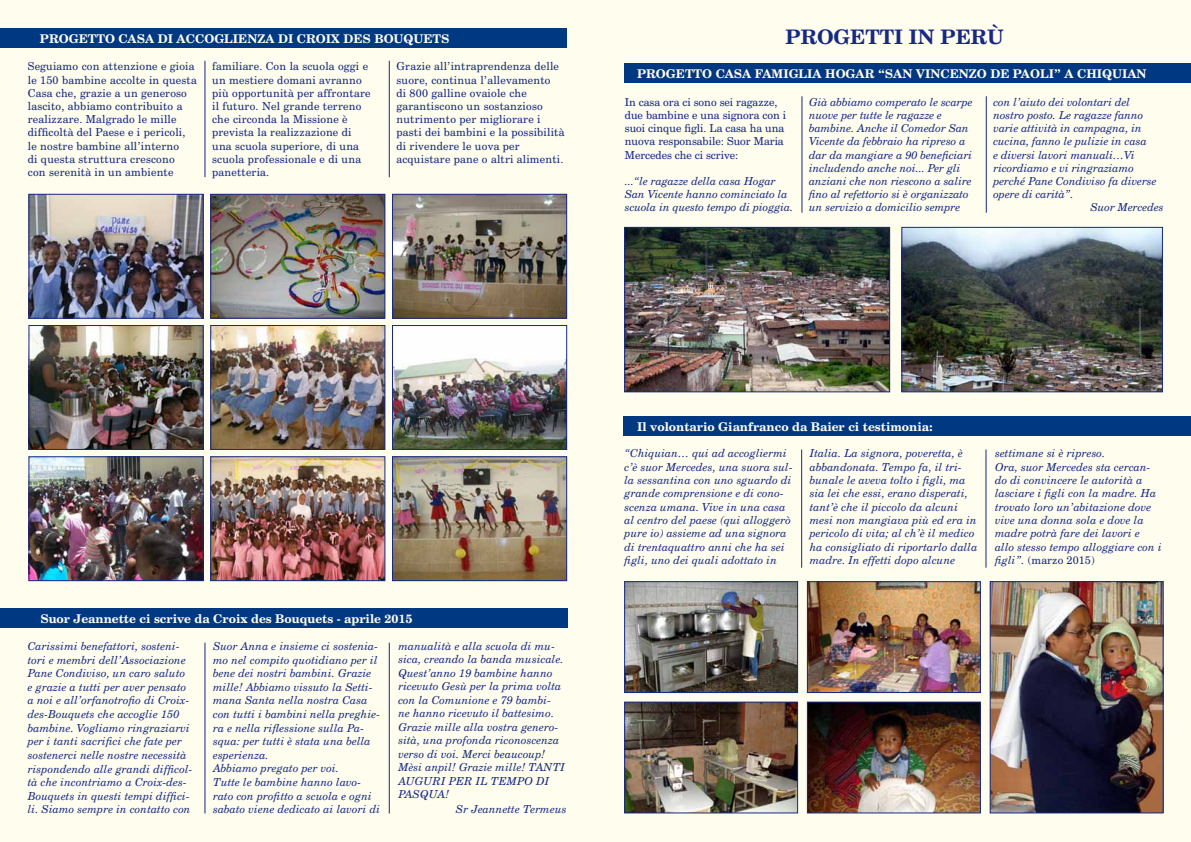
<style>
.page{position:relative;width:1191px;height:842px;background:#fffdee}
.page>*{position:absolute;margin:0;border:0;box-sizing:border-box;transform-origin:0 0}
.t1{font:700 20px "Century Schoolbook BT";color:#162983}
.t2{font:700 12px "Century Schoolbook BT";color:#fffdee}
.t3{font:italic 11px/13.6px "Century Schoolbook BT";letter-spacing:.01em;color:#162983}
.t4{font:11px/13.2px "Century Schoolbook BT";letter-spacing:.02em;color:#162983}
.t5{font:11px/13.2px "Century Schoolbook BT";color:#162983}
.s1{font-style:normal}
</style>
<div class="page">
<div style="left:624px;top:63px;width:567px;height:20px;background:#003882"></div>
<img style="left:626px;top:229px;width:262px;height:161px">
<div style="left:624px;top:227px;width:266px;height:165px;border:1px solid #162983"></div>
<img style="left:626px;top:583px;width:170px;height:108px">
<div style="left:624px;top:581px;width:174px;height:112px;border:1px solid #162983"></div>
<img style="left:809px;top:583px;width:170px;height:108px">
<div style="left:807px;top:581px;width:174px;height:112px;border:1px solid #162983"></div>
<img style="left:626px;top:704px;width:170px;height:107px">
<div style="left:624px;top:702px;width:174px;height:111px;border:1px solid #162983"></div>
<img style="left:809px;top:704px;width:170px;height:107px">
<div style="left:807px;top:702px;width:174px;height:111px;border:1px solid #162983"></div>
<img style="left:991px;top:583px;width:170px;height:228px">
<div style="left:989px;top:581px;width:174px;height:232px;border:1px solid #162983"></div>
<img style="left:903px;top:229px;width:257px;height:161px">
<div style="left:901px;top:227px;width:261px;height:165px;border:1px solid #162983"></div>
<div style="left:0;top:28px;width:566px;height:20px;background:#003882"></div>
<hr style="left:205px;top:61px;width:1px;height:116px;background:#162983">
<hr style="left:801px;top:96px;width:1px;height:117px;background:#162983">
<hr style="left:205px;top:643px;width:1px;height:170px;background:#162983">
<hr style="left:801px;top:449px;width:1px;height:119px;background:#162983">
<hr style="left:389px;top:61px;width:1px;height:116px;background:#162983">
<hr style="left:986px;top:96px;width:1px;height:117px;background:#162983">
<hr style="left:389px;top:643px;width:1px;height:170px;background:#162983">
<hr style="left:985px;top:449px;width:1px;height:119px;background:#162983">
<div style="left:0;top:608px;width:567px;height:20px;background:#003882"></div>
<div style="left:624px;top:416px;width:567px;height:20px;background:#003882"></div>
<img style="left:30px;top:196px;width:172px;height:121px">
<div style="left:28px;top:194px;width:176px;height:125px;border:1px solid #162983"></div>
<img style="left:30px;top:327px;width:172px;height:121px">
<div style="left:28px;top:325px;width:176px;height:125px;border:1px solid #162983"></div>
<img style="left:30px;top:458px;width:172px;height:121px">
<div style="left:28px;top:456px;width:176px;height:125px;border:1px solid #162983"></div>
<img style="left:212px;top:196px;width:171px;height:121px">
<div style="left:210px;top:194px;width:175px;height:125px;border:1px solid #162983"></div>
<img style="left:212px;top:327px;width:171px;height:121px">
<div style="left:210px;top:325px;width:175px;height:125px;border:1px solid #162983"></div>
<img style="left:212px;top:458px;width:171px;height:121px">
<div style="left:210px;top:456px;width:175px;height:125px;border:1px solid #162983"></div>
<img style="left:394px;top:196px;width:171px;height:121px">
<div style="left:392px;top:194px;width:175px;height:125px;border:1px solid #162983"></div>
<img style="left:394px;top:327px;width:171px;height:121px">
<div style="left:392px;top:325px;width:175px;height:125px;border:1px solid #162983"></div>
<img style="left:394px;top:458px;width:171px;height:121px">
<div style="left:392px;top:456px;width:175px;height:125px;border:1px solid #162983"></div>
<p class="t2" style="left:40px;top:31px;width:411px">PROGETTO CASA DI ACCOGLIENZA DI CROIX DES BOUQUETS</p>
<h1 class="t1" style="left:785px;top:25px;width:220px">PROGETTI IN PERÙ</h1>
<p class="t4" style="left:28px;top:60px;width:170px">Seguiamo con attenzione e gioia le 150 bambine accolte in questa<br>Casa che, grazie a un generoso lascito, abbiamo contribuito a realizzare. Malgrado le mille difficoltà del Paese e i pericoli, le nostre bambine all’interno<br>di questa struttura crescono<br>con serenità in un ambiente</p>
<p class="t4" style="left:212px;top:60px;width:160px">familiare. Con la scuola oggi e un mestiere domani avranno più opportunità per affrontare il futuro. Nel grande terreno che circonda la Missione è prevista la realizzazione di una scuola superiore, di una scuola professionale e di una panetteria.</p>
<p class="t4" style="left:396px;top:60px;width:169px">Grazie all’intraprendenza delle suore, continua l’allevamento<br>di 800 galline ovaiole che garantiscono un sostanzioso nutrimento per migliorare i pasti dei bambini e la possibilità di rivendere le uova per acquistare pane o altri alimenti.</p>
<p class="t2" style="left:637px;top:66px;width:511px">PROGETTO CASA FAMIGLIA HOGAR “SAN VINCENZO DE PAOLI” A CHIQUIAN</p>
<p class="t3" style="left:809px;top:95px;width:165px;line-height:13.2px">Già abbiamo comperato le scarpe nuove per tutte le ragazze e bambine. Anche il Comedor San<br>Vicente da febbraio ha ripreso a dar da mangiare a 90 beneficiari includendo anche noi... Per gli anziani che non riescono a salire fino al refettorio si è organizzato un servizio a domicilio sempre</p>
<p class="t3" style="left:993px;top:95px;width:138px">con l’aiuto dei volontari del</p>
<p class="t5" style="left:625px;top:95px;width:163px">In casa ora ci sono sei ragazze, due bambine e una signora con i suoi cinque figli. La casa ha una nuova responsabile: Suor Maria<br>Mercedes che ci scrive:</p>
<p class="t3" style="left:625px;top:174px;width:170px;line-height:13.2px">...“le ragazze della casa Hogar<br>San Vicente hanno cominciato la scuola in questo tempo di pioggia.</p>
<p class="t3" style="left:993px;top:108px;width:151px">nostro posto. Le ragazze fanno</p>
<p class="t3" style="left:993px;top:121px;width:150px">varie attività in campagna, in</p>
<p class="t3" style="left:993px;top:135px;width:155px">cucina, fanno le pulizie in casa</p>
<p class="t3" style="left:993px;top:148px;width:143px">e diversi lavori manuali…Vi</p>
<p class="t3" style="left:993px;top:161px;width:142px">ricordiamo e vi ringraziamo</p>
<p class="t3" style="left:993px;top:174px;width:165px">perché Pane Condiviso fa diverse</p>
<p class="t3" style="left:993px;top:187px;width:82px">opere di carità”.</p>
<p class="t3" style="left:1090px;top:201px;width:74px">Suor Mercedes</p>
<p class="t2" style="left:637px;top:419px;width:297px">Il volontario Gianfranco da Baier ci testimonia:</p>
<p class="t2" style="left:40px;top:611px;width:374px">Suor Jeannette ci scrive da Croix des Bouquets - aprile 2015</p>
<p class="t3" style="left:28px;top:639px;width:166px">Carissimi benefattori, sosteni&shy;tori e membri dell’Associazione Pane Condiviso, un caro saluto e grazie a tutti per aver pensato a noi e all’orfanotrofio di Croix&shy;des-Bouquets che accoglie 150 bambine. Vogliamo ringraziarvi per i tanti sacrifici che fate per sostenerci nelle nostre necessità rispondendo alle grandi difficol&shy;tà che incontriamo a Croix-des-Bouquets in questi tempi diffici&shy;li. Siamo sempre in contatto con</p>
<p class="t3" style="left:213px;top:639px;width:169px">Suor Anna e insieme ci sostenia&shy;mo nel compito quotidiano per il bene dei nostri bambini. Grazie mille! Abbiamo vissuto la Setti&shy;mana Santa nella nostra Casa con tutti i bambini nella preghie&shy;ra e nella riflessione sulla Pa&shy;squa: per tutti è stata una bella esperienza.<br>Abbiamo pregato per voi.<br>Tutte le bambine hanno lavo&shy;rato con profitto a scuola e ogni sabato viene dedicato ai lavori di</p>
<p class="t3" style="left:398px;top:639px;width:168px">manualità e alla scuola di mu&shy;sica, creando la banda musicale.<br>Quest’anno 19 bambine hanno ricevuto Gesù per la prima volta con la Comunione e 79 bambi&shy;ne hanno ricevuto il battesimo.<br>Grazie mille alla vostra genero&shy;sità, una profonda riconoscenza verso di voi. Merci beaucoup!<br>Mèsi anpil! Grazie mille! TANTI<br>AUGURI PER IL TEMPO DI<br>PASQUA!</p>
<p class="t3" style="left:456px;top:802px;width:112px">Sr Jeannette Termeus</p>
<p class="t3" style="left:624px;top:447px;width:170px;line-height:13.3px">“Chiquian… qui ad accogliermi c’è suor Mercedes, una suora sul&shy;la sessantina con uno sguardo di grande comprensione e di cono&shy;scenza umana. Vive in una casa al centro del paese (qui alloggerò pure io) assieme ad una signora di trentaquattro anni che ha sei figli, uno dei quali adottato in</p>
<p class="t3" style="left:810px;top:447px;width:169px;line-height:13.3px">Italia. La signora, poveretta, è abbandonata. Tempo fa, il tri&shy;bunale le aveva tolto i figli, ma sia lei che essi, erano disperati, tant’è che il piccolo da alcuni mesi non mangiava più ed era in pericolo di vita; al ch’è il medico ha consigliato di riportarlo dalla madre. In effetti dopo alcune</p>
<p class="t3" style="left:995px;top:447px;width:168px;line-height:13.3px">settimane si è ripreso.<br>Ora, suor Mercedes sta cercan&shy;do di convincere le autorità a lasciare i figli con la madre. Ha trovato loro un’abitazione dove vive una donna sola e dove la madre potrà fare dei lavori e allo stesso tempo alloggiare con i figli”. <span class="s1">(marzo 2015)</span></p>
</div>
